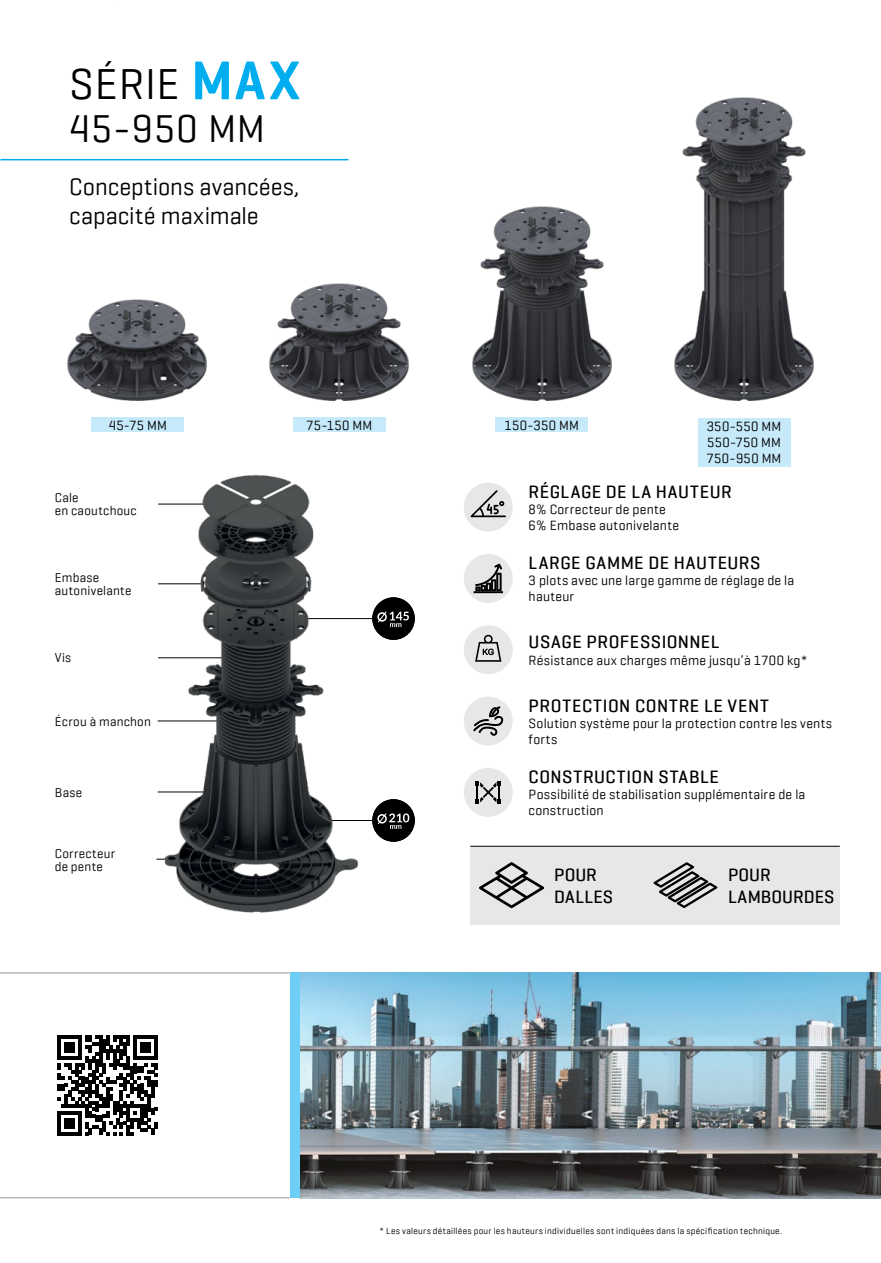
<style>
.page{position:relative;width:881px;height:1263px;background:#fff}
.page>*{position:absolute;margin:0;border:0;box-sizing:border-box;transform-origin:0 0}
.t1{font:43.5px "Geogrotesque W02";letter-spacing:.02em;color:#000}
.t2{font:39px "Geogrotesque W02";letter-spacing:.025em;color:#000}
.t3{font:24px/28.8px "Geogrotesque W02";color:#000}
.t4{font:500 18px/21.6px "Geogrotesque W02";letter-spacing:.03em;color:#000}
.t5{font:500 18px/21.6px "Geogrotesque W02";color:#000}
.t6{font:13.5px/16.2px "Geogrotesque W02";letter-spacing:.02em;color:#000}
.t7{font:12.9px/13.5px "Geogrotesque W02";letter-spacing:.02em;color:#000}
.t8{font:9px "Geogrotesque W02";letter-spacing:.03em;color:#000}
.s1{font-weight:600;font-size:55.5px;color:#00aeef}
</style>
<div class="page">
<div style="left:470px;top:846px;width:369px;height:78px;background:#e6e7e8"></div>
<hr style="left:470px;top:846px;width:369px;height:1px;background:#000">
<hr style="left:0;top:159px;width:348px;height:1px;background:#00aeef">
<img style="left:299px;top:972px;width:581px;height:226px">
<div style="left:290px;top:972px;width:9px;height:226px;background:#6dcff6"></div>
<hr style="left:0;top:972px;width:290px;height:1px;background:#939598">
<hr style="left:0;top:1197px;width:290px;height:1px;background:#939598">
<img style="left:67px;top:299px;width:140px;height:102px">
<img style="left:269px;top:283px;width:140px;height:118px">
<img style="left:472px;top:206px;width:140px;height:195px">
<img style="left:674px;top:97px;width:140px;height:304px">
<div style="left:463px;top:625px;width:49px;height:49px;background:#e6e7e8;border-radius:50%"></div>
<svg style="left:475px;top:635px;width:26px;height:27px"></svg>
<div style="left:463px;top:483px;width:49px;height:49px;background:#e6e7e8;border-radius:50%"></div>
<svg style="left:470px;top:490px;width:35px;height:27px"></svg>
<div style="left:463px;top:554px;width:49px;height:49px;background:#e6e7e8;border-radius:50%"></div>
<svg style="left:474px;top:564px;width:28px;height:29px"></svg>
<div style="left:491px;top:580px;width:5px;height:11px;border:1px solid #000"></div>
<div style="left:496px;top:573px;width:5px;height:18px;border:1px solid #000"></div>
<div style="left:463px;top:697px;width:49px;height:48px;background:#e6e7e8;border-radius:50%"></div>
<svg style="left:473px;top:706px;width:30px;height:30px"></svg>
<div style="left:463px;top:768px;width:49px;height:49px;background:#e6e7e8;border-radius:50%"></div>
<svg style="left:475px;top:781px;width:25px;height:23px"></svg>
<svg style="left:479px;top:862px;width:65px;height:46px"></svg>
<svg style="left:653px;top:862px;width:64px;height:46px"></svg>
<div style="left:92px;top:418px;width:92px;height:14px;background:#c7eafb"></div>
<div style="left:495px;top:418px;width:92px;height:14px;background:#c7eafb"></div>
<div style="left:697px;top:418px;width:93px;height:48px;background:#c7eafb"></div>
<div style="left:293px;top:418px;width:92px;height:14px;background:#c7eafb"></div>
<img style="left:156px;top:474px;width:250px;height:439px">
<div style="left:372px;top:597px;width:42px;height:43px;background:#000;border-radius:50%"></div>
<svg style="left:377px;top:611px;width:32px;height:16px"></svg>
<div style="left:372px;top:799px;width:42px;height:43px;background:#000;border-radius:50%"></div>
<svg style="left:377px;top:813px;width:32px;height:16px"></svg>
<svg style="left:58px;top:1035px;width:100px;height:100px"></svg>
<h1 class="t1" style="left:69px;top:61px;width:233px">SÉRIE <span class="s1">MAX</span></h1>
<h2 class="t2" style="left:69px;top:107px;width:197px">45-950 MM</h2>
<h3 class="t3" style="left:69px;top:172px;width:232px">Conceptions avancées, capacité maximale</h3>
<p class="t6" style="left:109px;top:417px;width:60px">45-75 MM</p>
<p class="t6" style="left:306px;top:417px;width:68px">75-150 MM</p>
<p class="t6" style="left:504px;top:417px;width:76px">150-350 MM</p>
<p class="t6" style="left:706px;top:418px;width:76px;text-align:justify">350-550 MM 550-750 MM 750-950 MM</p>
<p class="t7" style="left:55px;top:491px;width:83px">Cale<br>en caoutchouc</p>
<p class="t7" style="left:55px;top:570px;width:78px">Embase autonivelante</p>
<p class="t7" style="left:55px;top:651px;width:18px">Vis</p>
<p class="t7" style="left:55px;top:715px;width:97px">Écrou à manchon</p>
<p class="t7" style="left:55px;top:786px;width:29px">Base</p>
<p class="t7" style="left:55px;top:846px;width:62px">Correcteur de pente</p>
<h3 class="t4" style="left:528px;top:481px;width:204px">RÉGLAGE DE LA HAUTEUR</h3>
<p class="t6" style="left:528px;top:501px;width:152px">8% Correcteur de pente<br>6% Embase autonivelante</p>
<h3 class="t4" style="left:528px;top:552px;width:233px">LARGE GAMME DE HAUTEURS</h3>
<p class="t6" style="left:528px;top:573px;width:267px">3 plots avec une large gamme de réglage de la hauteur</p>
<h3 class="t4" style="left:528px;top:632px;width:192px">USAGE PROFESSIONNEL</h3>
<p class="t6" style="left:528px;top:652px;width:280px">Résistance aux charges même jusqu’à 1700 kg*</p>
<h3 class="t4" style="left:528px;top:695px;width:241px">PROTECTION CONTRE LE VENT</h3>
<p class="t6" style="left:528px;top:715px;width:305px">Solution système pour la protection contre les vents forts</p>
<h3 class="t4" style="left:528px;top:766px;width:192px">CONSTRUCTION STABLE</h3>
<p class="t6" style="left:528px;top:786px;width:278px">Possibilité de stabilisation supplémentaire de la construction</p>
<h3 class="t4" style="left:554px;top:864px;width:60px">POUR<br>DALLES</h3>
<h3 class="t5" style="left:727px;top:864px;width:108px">POUR<br>LAMBOURDES</h3>
<p class="t8" style="left:379px;top:1226px;width:404px">* Les valeurs détaillées pour les hauteurs individuelles sont indiquées dans la spécification technique.</p>
</div>
